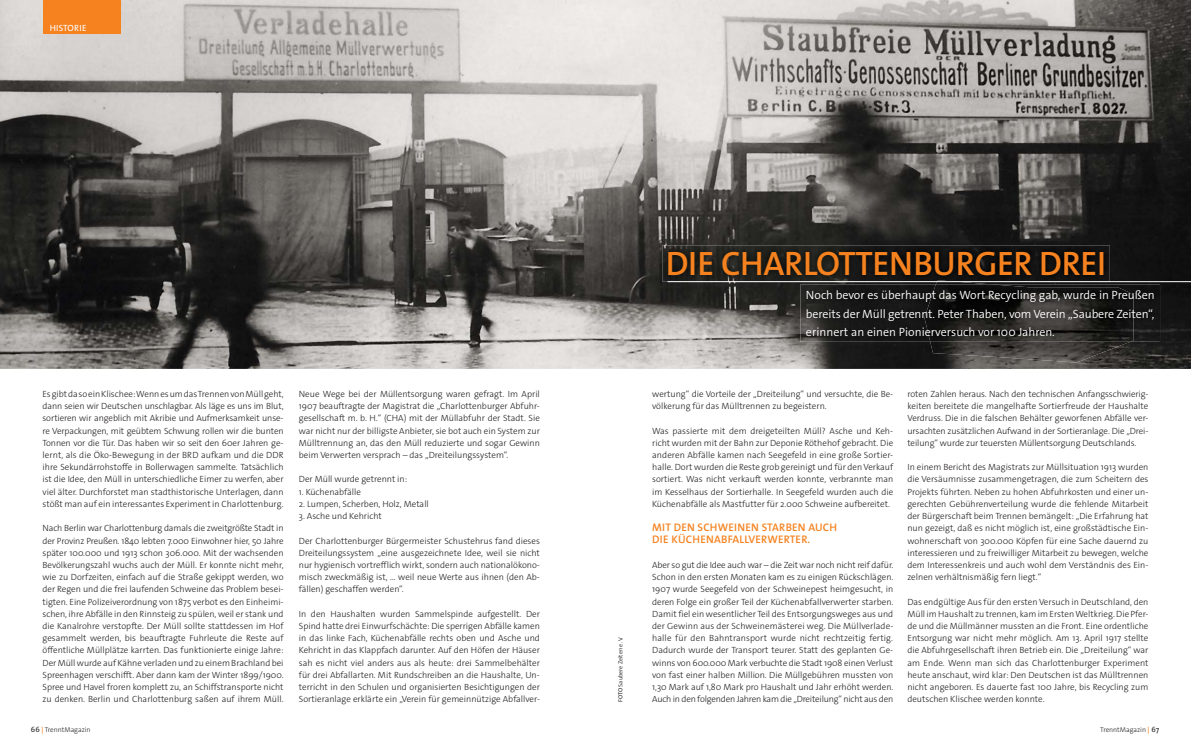
<style>
.page{position:relative;width:1191px;height:752px;background:#fff}
.page>*{position:absolute;margin:0;border:0;box-sizing:border-box;transform-origin:0 0}
.t1{font:600 34px "The Sans Os F";letter-spacing:-.01em;color:#f5821f}
.t2{font:300 12px/18.3px "The Sans Os F";color:#fff;text-align:justify}
.t3{font:600 11px/12.2px "The Sans Os F";letter-spacing:.02em;color:#f5821f}
.t4{font:300 9px/12.2px "The Sans Os F";color:#231f20;text-align:justify}
.t5{font:9px "The Sans Os F";letter-spacing:.02em;color:#fff}
.t6{font:300 7px "The Sans Os F";color:#231f20}
.t7{font:300 6px "The Sans Os F";color:#231f20}
.s1{font-weight:400}
.s2{font-weight:400;font-size:7.5px}
.s3{font-weight:600;color:#f5821f}
</style>
<div class="page">
<img style="left:0;top:0;width:1191px;height:369px">
<div style="left:43px;top:0;width:77px;height:33px;background:#f5821f"></div>
<img style="left:662px;top:245px;width:447px;height:36px">
<img style="left:930px;top:282px;width:200px;height:80px">
<svg style="left:936px;top:280px;width:15px;height:1px"></svg>
<img style="left:800px;top:284px;width:360px;height:57px">
<img style="left:924px;top:284px;width:209px;height:57px">
<hr style="left:667px;top:281px;width:524px;height:1px;background:#fff">
<p class="t5" style="left:50px;top:23px;width:38px">HISTORIE</p>
<p class="t4" style="left:43px;top:388px;width:243px">Es gibt da so ein Klischee: Wenn es um das Trennen von Müll geht, dann seien wir Deutschen unschlagbar. Als läge es uns im Blut, sortieren wir angeblich mit Akribie und Aufmerksamkeit unse&shy;re Verpackungen, mit geübtem Schwung rollen wir die bunten Tonnen vor die Tür. Das haben wir so seit den 60er Jahren ge&shy;lernt, als die Öko-Bewegung in der BRD aufkam und die DDR ihre Sekundärrohstoffe in Bollerwagen sammelte. Tatsächlich ist die Idee, den Müll in unterschiedliche Eimer zu werfen, aber viel älter. Durchforstet man stadthistorische Unterlagen, dann stößt man auf ein interessantes Experiment in Charlottenburg.</p>
<p class="t4" style="left:43px;top:522px;width:242px">Nach Berlin war Charlottenburg damals die zweitgrößte Stadt in der Provinz Preußen. 1840 lebten 7.000 Einwohner hier, 50 Jahre später 100.000 und 1913 schon 306.000. Mit der wachsenden Bevölkerungszahl wuchs auch der Müll. Er konnte nicht mehr, wie zu Dorfzeiten, einfach auf die Straße gekippt werden, wo der Regen und die frei laufenden Schweine das Problem besei&shy;tigten. Eine Polizeiverordnung von 1875 verbot es den Einheimi&shy;schen, ihre Abfälle in den Rinnsteig zu spülen, weil er stank und die Kanalrohre verstopfte. Der Müll sollte stattdessen im Hof gesammelt werden, bis beauftragte Fuhrleute die Reste auf öffentliche Müllplätze karrten. Das funktionierte einige Jahre:<br>Der Müll wurde auf Kähne verladen und zu einem Brachland bei Spreenhagen verschifft. Aber dann kam der Winter 1899/1900.<br>Spree und Havel froren komplett zu, an Schiffstransporte nicht zu denken. Berlin und Charlottenburg saßen auf ihrem Müll.</p>
<p class="t4" style="left:299px;top:388px;width:242px">Neue Wege bei der Müllentsorgung waren gefragt. Im April 1907 beauftragte der Magistrat die „Charlottenburger Abfuhr&shy;gesellschaft m. b. H.“ (CHA) mit der Müllabfuhr der Stadt. Sie war nicht nur der billigste Anbieter, sie bot auch ein System zur Mülltrennung an, das den Müll reduzierte und sogar Gewinn beim Verwerten versprach – das „Dreiteilungssystem“.</p>
<p class="t4" style="left:299px;top:473px;width:110px">Der Müll wurde getrennt in:</p>
<p class="t4" style="left:299px;top:485px;width:64px">1. Küchenabfälle</p>
<p class="t4" style="left:299px;top:498px;width:131px">2. Lumpen, Scherben, Holz, Metall</p>
<p class="t4" style="left:299px;top:510px;width:84px">3. Asche und Kehricht</p>
<p class="t4" style="left:299px;top:534px;width:242px">Der Charlottenburger Bürgermeister Schustehrus fand dieses Dreiteilungssystem „eine ausgezeichnete Idee, weil sie nicht nur hygienisch vortrefflich wirkt, sondern auch nationalökono&shy;misch zweckmäßig ist, … weil neue Werte aus ihnen (den Ab&shy;fällen) geschaffen werden“.</p>
<p class="t4" style="left:299px;top:607px;width:242px">In den Haushalten wurden Sammelspinde aufgestellt. Der Spind hatte drei Einwurfschächte: Die sperrigen Abfälle kamen in das linke Fach, Küchenabfälle rechts oben und Asche und Kehricht in das Klappfach darunter. Auf den Höfen der Häuser sah es nicht viel anders aus als heute: drei Sammelbehälter für drei Abfallarten. Mit Rundschreiben an die Haushalte, Un&shy;terricht in den Schulen und organisierten Besichtigungen der Sortieranlage erklärte ein „Verein für gemeinnützige Abfallver-</p>
<p class="t7" style="left:617px;top:702px;width:67px;rotate:-90deg"><span class="s1">FOTO</span> Saubere Zeiten e. V.</p>
<h1 class="t1" style="left:666px;top:246px;width:442px">DIE CHARLOTTENBURGER DREI</h1>
<h2 class="t2" style="left:806px;top:286px;width:350px">Noch bevor es überhaupt das Wort Recycling gab, wurde in Preußen bereits der Müll getrennt. Peter Thaben, vom Verein „Saubere Zeiten“, erinnert an einen Pionierversuch vor 100 Jahren.</h2>
<p class="t4" style="left:652px;top:388px;width:242px">wertung“ die Vorteile der „Dreiteilung“ und versuchte, die Be&shy;völkerung für das Mülltrennen zu begeistern.</p>
<p class="t4" style="left:652px;top:424px;width:242px">Was passierte mit dem dreigeteilten Müll? Asche und Keh&shy;richt wurden mit der Bahn zur Deponie Röthehof gebracht. Die anderen Abfälle kamen nach Seegefeld in eine große Sortier&shy;halle. Dort wurden die Reste grob gereinigt und für den Verkauf sortiert. Was nicht verkauft werden konnte, verbrannte man im Kesselhaus der Sortierhalle. In Seegefeld wurden auch die Küchenabfälle als Mastfutter für 2.000 Schweine aufbereitet.</p>
<p class="t3" style="left:652px;top:521px;width:186px">MIT DEN SCHWEINEN STARBEN AUCH<br>DIE KÜCHENABFALLVERWERTER.</p>
<p class="t4" style="left:652px;top:559px;width:242px">Aber so gut die Idee auch war – die Zeit war noch nicht reif dafür.<br>Schon in den ersten Monaten kam es zu einigen Rückschlägen.<br>1907 wurde Seegefeld von der Schweinepest heimgesucht, in deren Folge ein großer Teil der Küchenabfallverwerter starben.<br>Damit fiel ein wesentlicher Teil des Entsorgungsweges aus und der Gewinn aus der Schweinemästerei weg. Die Müllverlade&shy;halle für den Bahntransport wurde nicht rechtzeitig fertig.<br>Dadurch wurde der Transport teurer. Statt des geplanten Ge&shy;winns von 600.000 Mark verbuchte die Stadt 1908 einen Verlust von fast einer halben Million. Die Müllgebühren mussten von 1,30 Mark auf 1,80 Mark pro Haushalt und Jahr erhöht werden.<br>Auch in den folgenden Jahren kam die „Dreiteilung“ nicht aus den</p>
<p class="t4" style="left:907px;top:388px;width:242px">roten Zahlen heraus. Nach den technischen Anfangsschwierig&shy;keiten bereitete die mangelhafte Sortierfreude der Haushalte Verdruss. Die in die falschen Behälter geworfenen Abfälle ver&shy;ursachten zusätzlichen Aufwand in der Sortieranlage. Die „Drei&shy;teilung“ wurde zur teuersten Müllentsorgung Deutschlands.</p>
<p class="t4" style="left:907px;top:461px;width:242px">In einem Bericht des Magistrats zur Müllsituation 1913 wurden die Versäumnisse zusammengetragen, die zum Scheitern des Projekts führten. Neben zu hohen Abfuhrkosten und einer un&shy;gerechten Gebührenverteilung wurde die fehlende Mitarbeit der Bürgerschaft beim Trennen bemängelt: „Die Erfahrung hat nun gezeigt, daß es nicht möglich ist, eine großstädtische Ein&shy;wohnerschaft von 300.000 Köpfen für eine Sache dauernd zu interessieren und zu freiwilliger Mitarbeit zu bewegen, welche dem Interessenkreis und auch wohl dem Verständnis des Ein&shy;zelnen verhältnismäßig fern liegt.“</p>
<p class="t4" style="left:907px;top:595px;width:242px">Das endgültige Aus für den ersten Versuch in Deutschland, den Müll im Haushalt zu trennen, kam im Ersten Weltkrieg. Die Pfer&shy;de und die Müllmänner mussten an die Front. Eine ordentliche Entsorgung war nicht mehr möglich. Am 13. April 1917 stellte die Abfuhrgesellschaft ihren Betrieb ein. Die „Dreiteilung“ war am Ende. Wenn man sich das Charlottenburger Experiment heute anschaut, wird klar: Den Deutschen ist das Mülltrennen nicht angeboren. Es dauerte fast 100 Jahre, bis Recycling zum deutschen Klischee werden konnte.</p>
<p class="t6" style="left:31px;top:726px;width:61px"><span class="s2">66</span> <span class="s3">|</span> TrenntMagazin</p>
<p class="t6" style="left:1100px;top:725px;width:60px">TrenntMagazin <span class="s3">|</span> <span class="s2">67</span></p>
</div>
